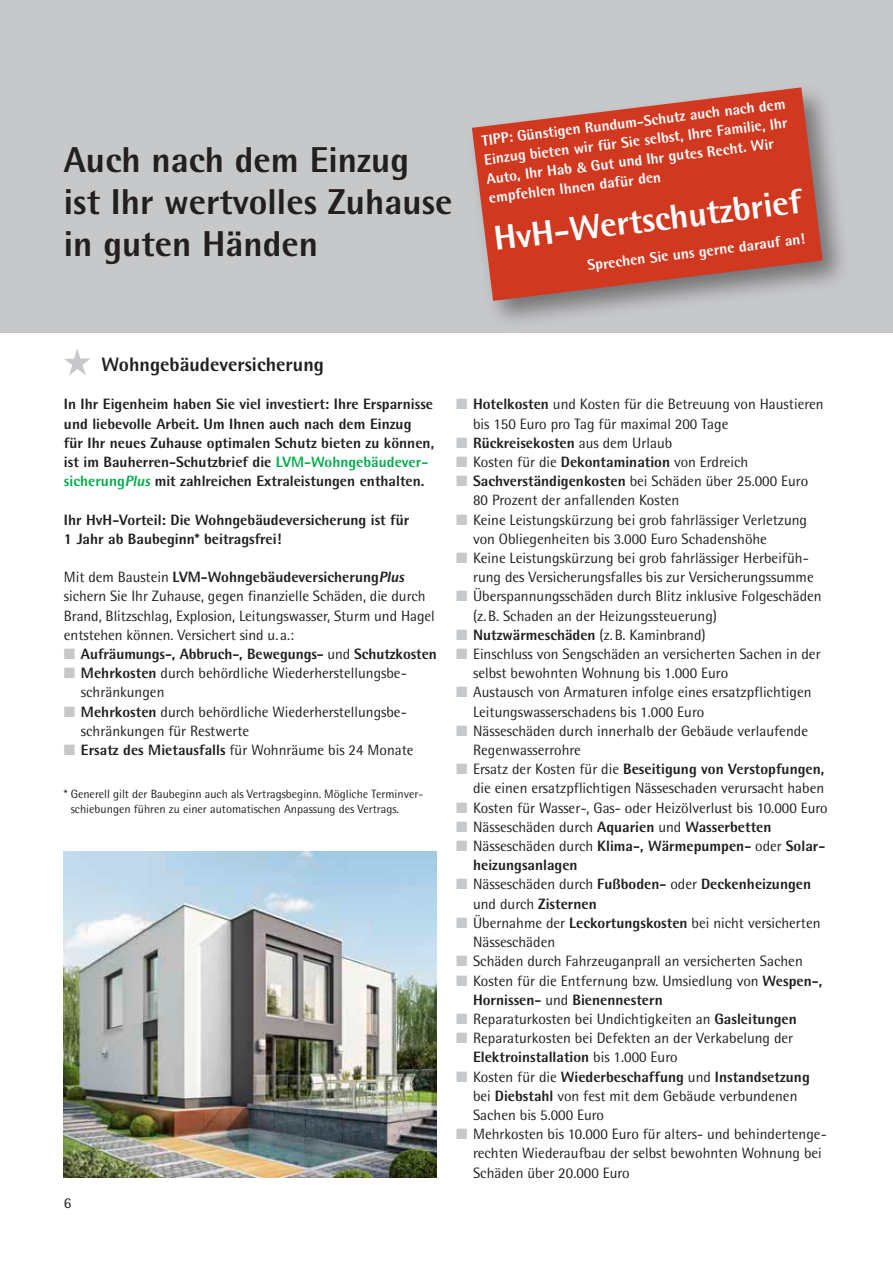
<style>
.page{position:relative;width:893px;height:1263px;background:#fff}
.page>*{position:absolute;margin:0;border:0;box-sizing:border-box;transform-origin:0 0}
.t1{font:800 36px/42px "Lvm Rotis";color:#231f20}
.t2{font:800 34.5px "Lvm Rotis";color:#fff}
.t3{font:800 19.5px "Lvm Rotis";color:#231f20}
.t4{font:15px "Lvm Rotis";color:#231f20}
.t5{font:800 15px/19.2px "Lvm Rotis";color:#231f20}
.t6{font:800 15px/19.2px "Lvm Rotis";color:#fff}
.t7{font:12px/15px "Lvm Rotis";color:#231f20}
.s1{color:#03ad4c}
.s2{font-weight:400}
.s3{font-weight:400;color:#c7c8ca}
.s4{color:#c7c8ca}
.s5{font-weight:800}
</style>
<div class="page">
<div style="left:0;top:0;width:893px;height:333px;background:#c7c8ca"></div>
<svg style="left:64px;top:349px;width:26px;height:26px"></svg>
<div style="left:466px;top:82px;width:386px;height:248px;background:#231f20;opacity:.5"></div>
<svg style="left:472px;top:87px;width:351px;height:214px;background:#c95442"></svg>
<img style="left:64px;top:851px;width:373px;height:326px">
<h1 class="t1" style="left:64px;top:138px;width:390px">Auch nach dem Einzug ist Ihr wertvolles Zuhause in guten Händen</h1>
<p class="t6" style="left:481px;top:131px;width:307px;rotate:-7deg">TIPP: Günstigen Rundum-Schutz auch nach dem Einzug bieten wir für Sie selbst, Ihre Familie, Ihr Auto, Ihr Hab &amp; Gut und Ihr gutes Recht. Wir empfehlen Ihnen dafür den</p>
<h2 class="t2" style="left:491px;top:217px;width:311px;rotate:-7deg">HvH-Wertschutzbrief</h2>
<p class="t6" style="left:586px;top:256px;width:220px;rotate:-7deg">Sprechen Sie uns gerne darauf an!</p>
<h3 class="t3" style="left:102px;top:352px;width:224px">Wohngebäudeversicherung</h3>
<p class="t5" style="left:64px;top:394px;width:372px">In Ihr Eigenheim haben Sie viel investiert: Ihre Ersparnisse und liebevolle Arbeit. Um Ihnen auch nach dem Einzug für Ihr neues Zuhause optimalen Schutz bieten zu können, ist im Bauherren-Schutzbrief die <span class="s1">LVM-Wohngebäudever&shy;sicherung{</span> mit zahlreichen Extraleistungen enthalten.</p>
<p class="t5" style="left:64px;top:510px;width:347px">Ihr HvH-Vorteil: Die Wohngebäudeversicherung ist für<br>1 Jahr ab Baubeginn* beitragsfrei!</p>
<p class="t5" style="left:64px;top:567px;width:342px"><span class="s2">Mit dem Baustein</span> LVM-Wohngebäudeversicherung{</p>
<p class="t4" style="left:64px;top:587px;width:363px">sichern Sie Ihr Zuhause, gegen finanzielle Schäden, die durch</p>
<p class="t4" style="left:64px;top:607px;width:372px">Brand, Blitzschlag, Explosion, Leitungswasser, Sturm und Hagel</p>
<p class="t4" style="left:64px;top:626px;width:232px">entstehen können. Versichert sind u. a.:</p>
<p class="t5" style="left:64px;top:644px;width:374px"><span class="s3">\</span> Aufräumungs-, Abbruch-, Bewegungs- <span class="s2">und</span> Schutzkosten</p>
<p class="t4" style="left:64px;top:664px;width:344px"><span class="s4">\</span> <span class="s5">Mehrkosten</span> durch behördliche Wiederherstellungsbe-</p>
<p class="t4" style="left:81px;top:683px;width:85px">schränkungen</p>
<p class="t4" style="left:64px;top:703px;width:344px"><span class="s4">\</span> <span class="s5">Mehrkosten</span> durch behördliche Wiederherstellungsbe-</p>
<p class="t4" style="left:81px;top:722px;width:170px">schränkungen für Restwerte</p>
<p class="t4" style="left:64px;top:741px;width:351px"><span class="s4">\</span> <span class="s5">Ersatz des Mietausfalls</span> für Wohnräume bis 24 Monate</p>
<p class="t7" style="left:71px;top:786px;width:354px;text-indent:-7px">* Generell gilt der Baubeginn auch als Vertragsbeginn. Mögliche Terminver&shy;schiebungen führen zu einer automatischen Anpassung des Vertrags.</p>
<p class="t4" style="left:64px;top:1194px;width:9px">6</p>
<p class="t4" style="left:456px;top:395px;width:369px"><span class="s4">\</span> <span class="s5">Hotelkosten</span> und Kosten für die Betreuung von Haustieren</p>
<p class="t4" style="left:473px;top:415px;width:257px">bis 150 Euro pro Tag für maximal 200 Tage</p>
<p class="t5" style="left:456px;top:433px;width:218px"><span class="s3">\</span> Rückreisekosten <span class="s2">aus dem Urlaub</span></p>
<p class="t4" style="left:456px;top:453px;width:294px"><span class="s4">\</span> Kosten für die <span class="s5">Dekontamination</span> von Erdreich</p>
<p class="t4" style="left:456px;top:472px;width:354px"><span class="s4">\</span> <span class="s5">Sachverständigenkosten</span> bei Schäden über 25.000 Euro</p>
<p class="t4" style="left:473px;top:491px;width:208px">80 Prozent der anfallenden Kosten</p>
<p class="t4" style="left:456px;top:511px;width:353px"><span class="s4">\</span> Keine Leistungskürzung bei grob fahrlässiger Verletzung</p>
<p class="t4" style="left:473px;top:530px;width:295px">von Obliegenheiten bis 3.000 Euro Schadenshöhe</p>
<p class="t4" style="left:456px;top:549px;width:354px"><span class="s4">\</span> Keine Leistungskürzung bei grob fahrlässiger Herbeifüh-</p>
<p class="t4" style="left:473px;top:568px;width:342px">rung des Versicherungsfalles bis zur Versicherungssumme</p>
<p class="t4" style="left:456px;top:587px;width:367px"><span class="s4">\</span> Überspannungsschäden durch Blitz inklusive Folgeschäden</p>
<p class="t4" style="left:473px;top:607px;width:246px">(z.B. Schaden an der Heizungssteuerung)</p>
<p class="t5" style="left:456px;top:625px;width:251px"><span class="s3">\</span> Nutzwärmeschäden <span class="s2">(z.B. Kaminbrand)</span></p>
<p class="t4" style="left:456px;top:645px;width:366px"><span class="s4">\</span> Einschluss von Sengschäden an versicherten Sachen in der</p>
<p class="t4" style="left:473px;top:664px;width:257px">selbst bewohnten Wohnung bis 1.000 Euro</p>
<p class="t4" style="left:456px;top:683px;width:357px"><span class="s4">\</span> Austausch von Armaturen infolge eines ersatzpflichtigen</p>
<p class="t4" style="left:473px;top:703px;width:233px">Leitungswasserschadens bis 1.000 Euro</p>
<p class="t4" style="left:456px;top:722px;width:353px"><span class="s4">\</span> Nässeschäden durch innerhalb der Gebäude verlaufende</p>
<p class="t4" style="left:473px;top:741px;width:109px">Regenwasserrohre</p>
<p class="t5" style="left:456px;top:759px;width:370px"><span class="s3">\</span> <span class="s2">Ersatz der Kosten für die</span> Beseitigung von Verstopfungen,</p>
<p class="t4" style="left:473px;top:779px;width:353px">die einen ersatzpflichtigen Nässeschaden verursacht haben</p>
<p class="t4" style="left:456px;top:799px;width:373px"><span class="s4">\</span> Kosten für Wasser-, Gas- oder Heizölverlust bis 10.000 Euro</p>
<p class="t4" style="left:456px;top:818px;width:317px"><span class="s4">\</span> Nässeschäden durch <span class="s5">Aquarien</span> und <span class="s5">Wasserbetten</span></p>
<p class="t5" style="left:456px;top:836px;width:371px"><span class="s3">\</span> <span class="s2">Nässeschäden durch</span> Klima-, Wärmepumpen- <span class="s2">oder</span> Solar-</p>
<p class="t5" style="left:473px;top:855px;width:106px">heizungsanlagen</p>
<p class="t5" style="left:456px;top:874px;width:357px"><span class="s3">\</span> <span class="s2">Nässeschäden durch</span> Fußboden- <span class="s2">oder</span> Deckenheizungen</p>
<p class="t5" style="left:473px;top:894px;width:125px"><span class="s2">und durch</span> Zisternen</p>
<p class="t4" style="left:456px;top:914px;width:366px"><span class="s4">\</span> Übernahme der <span class="s5">Leckortungskosten</span> bei nicht versicherten</p>
<p class="t4" style="left:473px;top:933px;width:84px">Nässeschäden</p>
<p class="t4" style="left:456px;top:952px;width:348px"><span class="s4">\</span> Schäden durch Fahrzeuganprall an versicherten Sachen</p>
<p class="t4" style="left:456px;top:971px;width:368px"><span class="s4">\</span> Kosten für die Entfernung bzw. Umsiedlung von <span class="s5">Wespen-,</span></p>
<p class="t5" style="left:473px;top:990px;width:191px">Hornissen- <span class="s2">und</span> Bienennestern</p>
<p class="t4" style="left:456px;top:1010px;width:342px"><span class="s4">\</span> Reparaturkosten bei Undichtigkeiten an <span class="s5">Gasleitungen</span></p>
<p class="t4" style="left:456px;top:1029px;width:339px"><span class="s4">\</span> Reparaturkosten bei Defekten an der Verkabelung der</p>
<p class="t5" style="left:473px;top:1047px;width:206px">Elektroinstallation <span class="s2">bis 1.000 Euro</span></p>
<p class="t5" style="left:456px;top:1066px;width:355px"><span class="s3">\</span> <span class="s2">Kosten für die</span> Wiederbeschaffung <span class="s2">und</span> Instandsetzung</p>
<p class="t4" style="left:473px;top:1087px;width:326px">bei <span class="s5">Diebstahl</span> von fest mit dem Gebäude verbundenen</p>
<p class="t4" style="left:473px;top:1106px;width:133px">Sachen bis 5.000 Euro</p>
<p class="t4" style="left:456px;top:1125px;width:372px"><span class="s4">\</span> Mehrkosten bis 10.000 Euro für alters- und behindertenge-</p>
<p class="t4" style="left:473px;top:1144px;width:350px">rechten Wiederaufbau der selbst bewohnten Wohnung bei</p>
<p class="t4" style="left:473px;top:1163px;width:158px">Schäden über 20.000 Euro</p>
</div>
